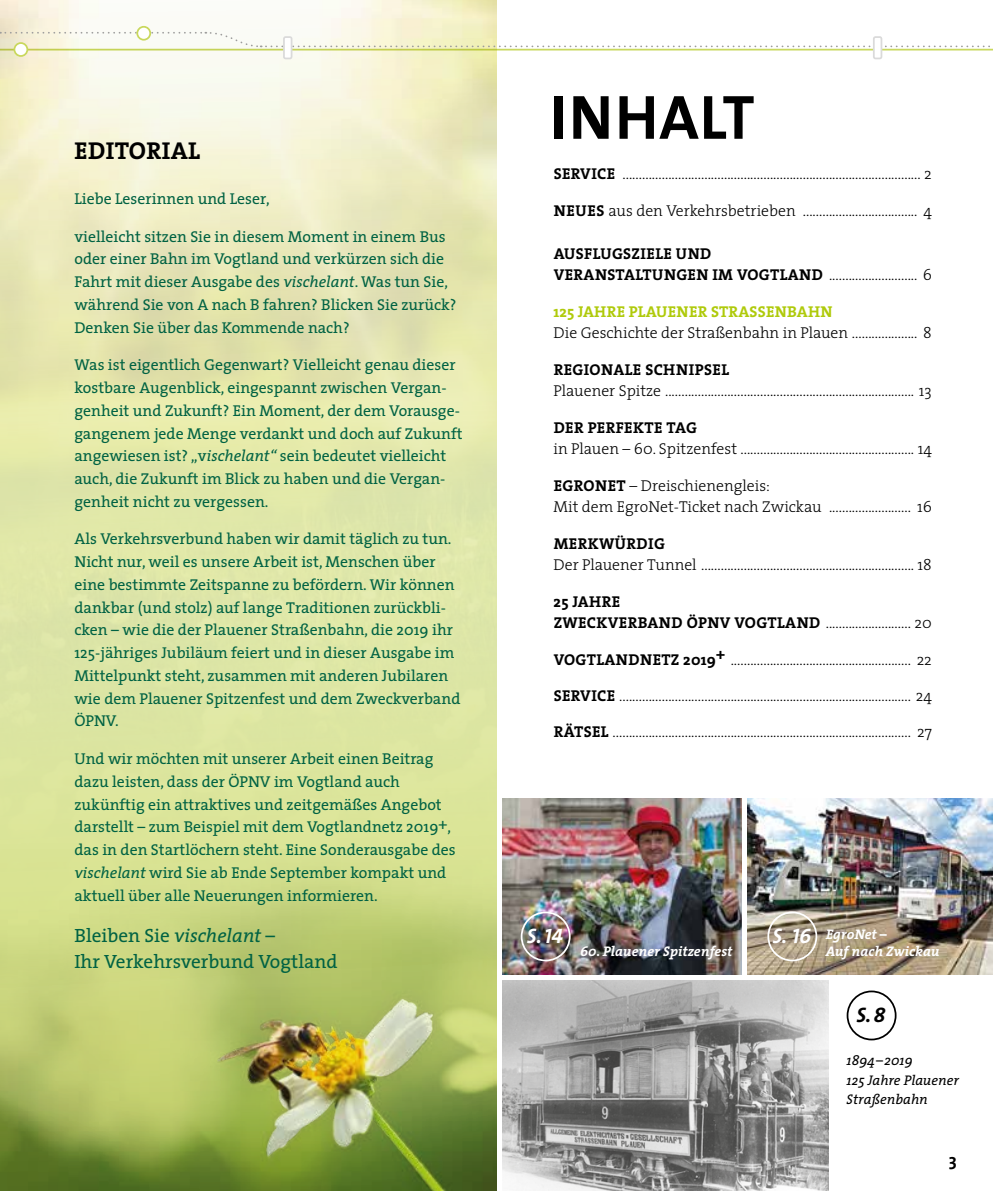
<style>
.page{position:relative;width:993px;height:1191px;background:#fff}
.page>*{position:absolute;margin:0;border:0;box-sizing:border-box;transform-origin:0 0}
.t1{font:700 63px "The Sans";letter-spacing:.015em;color:#000}
.t2{font:700 24.5px "The Serif";letter-spacing:.015em;color:#000}
.t3{font:21px "The Sans LP7 Bld IT";color:#fff}
.t4{font:21px "The Sans LP7 Bld IT";color:#000}
.t5{font:19.25px/26.2px "The Serif";color:#006243}
.t6{font:700 17.5px "The Sans";color:#000}
.t7{font:15.75px/22.8px "The Serif";color:#006243}
.t8{font:300 15.75px/21.5px "The Serif";color:#000}
.t9{font:700 15.75px/21.5px "The Serif";letter-spacing:.025em;color:#000}
.t10{font:700 15.75px "The Serif";letter-spacing:.015em;color:#afca0b}
.t11{font:italic 700 14px "The Serif";color:#fff}
.t12{font:italic 14px/19.2px "The Serif";color:#000}
.s1{font-style:italic}
.s2{font-weight:700}
.s3{font-weight:300}
</style>
<div class="page">
<img style="left:0;top:849px;width:496px;height:342px">
<img style="left:186px;top:960px;width:286px;height:231px">
<hr style="left:0;top:49px;width:992px;height:1px;background:#c9d85d">
<svg style="left:0;top:31px;width:990px;height:17px"></svg>
<div style="left:14px;top:43px;width:13px;height:13px;background:#fff;border-radius:50%"></div>
<div style="left:14px;top:42px;width:14px;height:15px;border:2px solid #c9d85d;border-radius:50%"></div>
<div style="left:137px;top:27px;width:13px;height:13px;background:#fff;border-radius:50%"></div>
<div style="left:136px;top:26px;width:15px;height:15px;border:2px solid #c9d85d;border-radius:50%"></div>
<div style="left:284px;top:37px;width:7px;height:21px;background:#fff;border-radius:2px"></div>
<div style="left:283px;top:36px;width:9px;height:23px;border:2px solid #dadada;border-radius:2px"></div>
<img style="left:502px;top:798px;width:239px;height:176px">
<img style="left:502px;top:980px;width:326px;height:211px">
<img style="left:747px;top:798px;width:245px;height:176px">
<div style="left:767px;top:911px;width:50px;height:50px;border:2px solid #fff;border-radius:50%"></div>
<div style="left:846px;top:990px;width:50px;height:50px;border:2px solid #000;border-radius:50%"></div>
<div style="left:520px;top:911px;width:50px;height:50px;border:2px solid #fff;border-radius:50%"></div>
<div style="left:873px;top:37px;width:8px;height:21px;background:#fff;border-radius:2px"></div>
<div style="left:872px;top:36px;width:10px;height:23px;border:2px solid #dadada;border-radius:2px"></div>
<h1 class="t1" style="left:549px;top:65px;width:206px">INHALT</h1>
<h2 class="t2" style="left:75px;top:130px;width:127px">EDITORIAL</h2>
<p class="t7" style="left:74px;top:187px;width:196px">Liebe Leserinnen und Leser,</p>
<p class="t7" style="left:74px;top:224px;width:383px">vielleicht sitzen Sie in diesem Moment in einem Bus oder einer Bahn im Vogtland und verkürzen sich die Fahrt mit dieser Ausgabe des <span class="s1">vischelant</span>. Was tun Sie, während Sie von A nach B fahren? Blicken Sie zurück?<br>Denken Sie über das Kommende nach?</p>
<p class="t7" style="left:74px;top:353px;width:389px">Was ist eigentlich Gegenwart? Vielleicht genau dieser kostbare Augenblick, eingespannt zwischen Vergan&shy;genheit und Zukunft? Ein Moment, der dem Vorausge&shy;gangenem jede Menge verdankt und doch auf Zukunft angewiesen ist? „v<span class="s1">ischelant“</span> sein bedeutet vielleicht auch, die Zukunft im Blick zu haben und die Vergan&shy;genheit nicht zu vergessen.</p>
<p class="t7" style="left:74px;top:527px;width:387px">Als Verkehrsverbund haben wir damit täglich zu tun.<br>Nicht nur, weil es unsere Arbeit ist, Menschen über eine bestimmte Zeitspanne zu befördern. Wir können dankbar (und stolz) auf lange Traditionen zurückbli&shy;cken – wie die der Plauener Straßenbahn, die 2019 ihr 125-jähriges Jubiläum feiert und in dieser Ausgabe im Mittelpunkt steht, zusammen mit anderen Jubilaren wie dem Plauener Spitzenfest und dem Zweckverband ÖPNV.</p>
<p class="t7" style="left:74px;top:747px;width:382px">Und wir möchten mit unserer Arbeit einen Beitrag dazu leisten, dass der ÖPNV im Vogtland auch zukünftig ein attraktives und zeitgemäßes Angebot darstellt – zum Beispiel mit dem Vogtlandnetz 2019+, das in den Startlöchern steht. Eine Sonderausgabe des <span class="s1">vischelant</span> wird Sie ab Ende September kompakt und aktuell über alle Neuerungen informieren.</p>
<p class="t5" style="left:74px;top:921px;width:265px">Bleiben Sie <span class="s1">vischelant</span> –<br>Ihr Verkehrsverbund Vogtland</p>
<h3 class="t3" style="left:772px;top:922px;width:40px">S. 16</h3>
<p class="t8" style="left:553px;top:163px;width:379px"><span class="s2">SERVICE</span> ........................................................................................... 2</p>
<p class="t8" style="left:553px;top:199px;width:379px"><span class="s2">NEUES</span> aus den Verkehrsbetrieben ................................... 4</p>
<p class="t9" style="left:553px;top:242px;width:379px">AUSFLUGSZIELE UND<br>VERANSTALTUNGEN IM VOGTLAND <span class="s3">........................... 6</span></p>
<p class="t10" style="left:553px;top:298px;width:280px">125 JAHRE PLAUENER STRASSENBAHN</p>
<p class="t8" style="left:553px;top:322px;width:379px">Die Geschichte der Straßenbahn in Plauen .................... 8</p>
<p class="t9" style="left:553px;top:358px;width:177px">REGIONALE SCHNIPSEL</p>
<p class="t8" style="left:553px;top:380px;width:379px">Plauener Spitze ............................................................................ 13</p>
<p class="t9" style="left:553px;top:416px;width:145px">DER PERFEKTE TAG</p>
<p class="t8" style="left:553px;top:437px;width:379px">in Plauen – 60. Spitzenfest ..................................................... 14</p>
<p class="t8" style="left:553px;top:474px;width:379px"><span class="s2">EGRONET</span> – Dreischienengleis:<br>Mit dem EgroNet-Ticket nach Zwickau ......................... 16</p>
<p class="t9" style="left:553px;top:532px;width:113px">MERKWÜRDIG</p>
<p class="t8" style="left:553px;top:553px;width:379px">Der Plauener Tunnel ................................................................. 18</p>
<p class="t9" style="left:553px;top:590px;width:380px">25 JAHRE<br>ZWECKVERBAND ÖPNV VOGTLAND <span class="s3">.......................... 20</span></p>
<p class="t8" style="left:553px;top:648px;width:379px"><span class="s2">VOGTLANDNETZ 2019</span><sup>+</sup> ....................................................... 22</p>
<p class="t8" style="left:553px;top:684px;width:379px"><span class="s2">SERVICE</span> ......................................................................................... 24</p>
<p class="t8" style="left:553px;top:721px;width:379px"><span class="s2">RÄTSEL</span> ........................................................................................... 27</p>
<h3 class="t3" style="left:526px;top:922px;width:38px">S. 14</h3>
<p class="t11" style="left:825px;top:922px;width:63px">EgroNet –</p>
<p class="t11" style="left:580px;top:939px;width:154px">60. Plauener Spitzenfest</p>
<p class="t11" style="left:825px;top:939px;width:115px">Auf nach Zwickau</p>
<h3 class="t4" style="left:856px;top:1001px;width:30px">S. 8</h3>
<p class="t12" style="left:846px;top:1050px;width:114px">1894 – 2019<br>125 Jahre Plauener<br>Straßenbahn</p>
<p class="t6" style="left:948px;top:1145px;width:10px">3</p>
</div>
